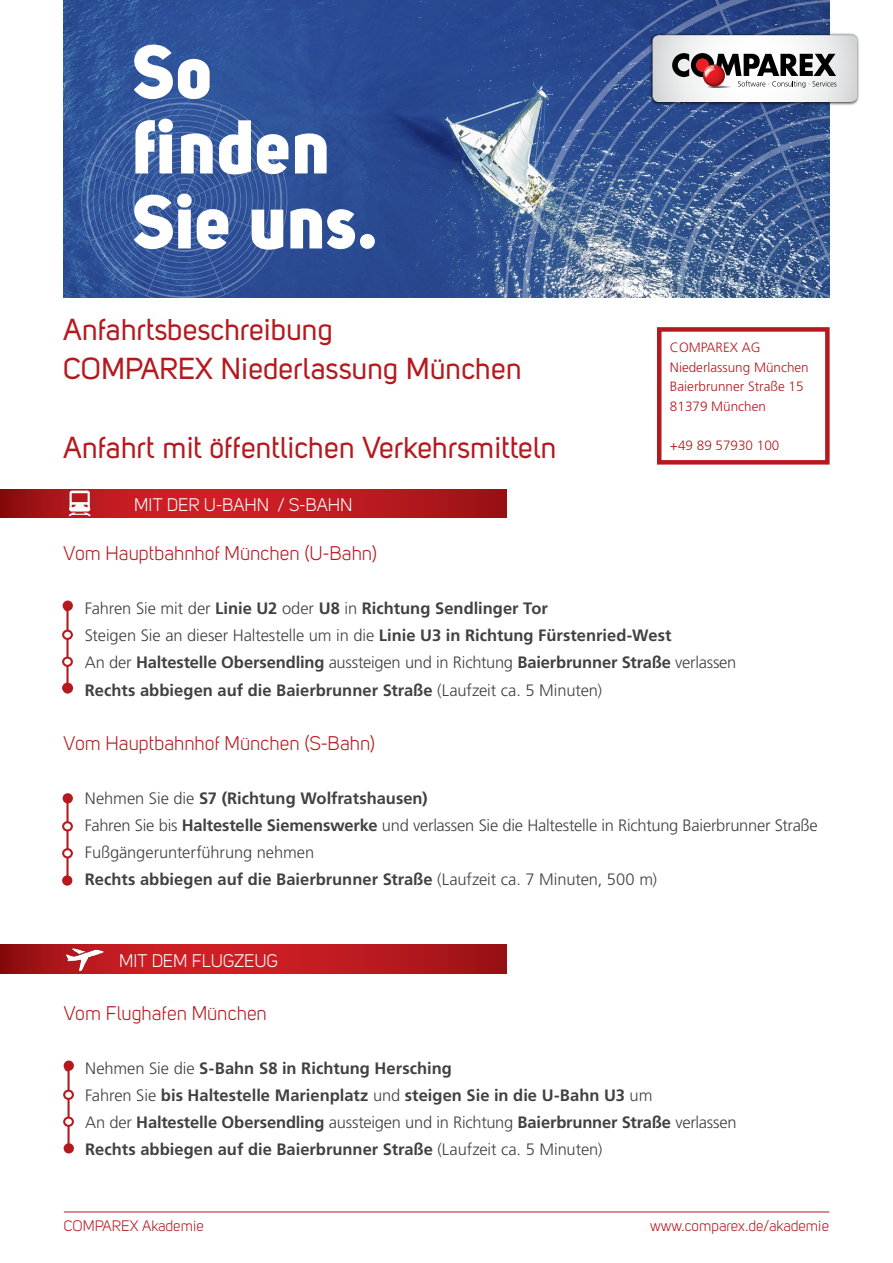
<style>
.page{position:relative;width:893px;height:1263px;background:#fff}
.page>*{position:absolute;margin:0;border:0;box-sizing:border-box;transform-origin:0 0}
.t1{font:75px/75px "Uni Sans Heavy";color:#fff}
.t2{font:30px/39px "Uni Sans Regular";color:#b5191e}
.t3{font:19.5px "Uni Sans Book";color:#b5191e}
.t4{font:18px "Uni Sans Book";color:#fff}
.t5{font:700 16.5px "Frutiger LT";color:#414042}
.t6{font:300 16.5px "Frutiger LT";letter-spacing:-.01em;color:#414042}
.t7{font:15px "Uni Sans Book";color:#b5191e}
.t8{font:300 13.5px/19.5px "Frutiger LT";color:#b5191e}
.s1{font-weight:300;font-size:15px;color:#cf1f25}
.s2{font-weight:300}
.s3{font-size:15px;color:#cf1f25}
.s4{font-weight:700}
</style>
<div class="page">
<div style="left:62px;top:683px;width:11px;height:10px;border:2px solid #b5191e;border-radius:50%"></div>
<img style="left:64px;top:0;width:441px;height:298px">
<hr style="left:64px;top:1211px;width:765px;height:1px;background:#b5191e">
<div style="left:657px;top:327px;width:173px;height:138px;border:4px solid #b5191e"></div>
<svg style="left:81px;top:90px;width:206px;height:208px;background:#36599d"></svg>
<svg style="left:505px;top:0;width:324px;height:298px;background:#4b679a"></svg>
<img style="left:648px;top:32px;width:211px;height:74px">
<svg style="left:653px;top:35px;width:204px;height:67px"></svg>
<svg style="left:0;top:489px;width:506px;height:29px;background:#b8191e"></svg>
<svg style="left:69px;top:491px;width:22px;height:25px"></svg>
<svg style="left:0;top:945px;width:506px;height:28px;background:#b8191e"></svg>
<img style="left:59px;top:944px;width:50px;height:30px">
<div style="left:63px;top:600px;width:10px;height:11px;background:#b5191e;border-radius:50%"></div>
<div style="left:63px;top:683px;width:10px;height:10px;background:#b5191e;border-radius:50%"></div>
<hr style="left:66px;top:605px;width:3px;height:83px;background:#b5191e">
<div style="left:63px;top:631px;width:9px;height:8px;background:#fff;border-radius:50%"></div>
<div style="left:62px;top:630px;width:11px;height:10px;border:2px solid #b5191e;border-radius:50%"></div>
<div style="left:63px;top:658px;width:9px;height:8px;background:#fff;border-radius:50%"></div>
<div style="left:62px;top:657px;width:11px;height:10px;border:2px solid #b5191e;border-radius:50%"></div>
<div style="left:63px;top:793px;width:10px;height:10px;background:#b5191e;border-radius:50%"></div>
<hr style="left:66px;top:796px;width:3px;height:84px;background:#b5191e">
<div style="left:63px;top:822px;width:9px;height:8px;background:#fff;border-radius:50%"></div>
<div style="left:62px;top:821px;width:11px;height:10px;border:2px solid #b5191e;border-radius:50%"></div>
<div style="left:63px;top:849px;width:9px;height:8px;background:#fff;border-radius:50%"></div>
<div style="left:62px;top:848px;width:11px;height:10px;border:2px solid #b5191e;border-radius:50%"></div>
<div style="left:64px;top:1060px;width:10px;height:11px;background:#b5191e;border-radius:50%"></div>
<div style="left:64px;top:1143px;width:10px;height:10px;background:#b5191e;border-radius:50%"></div>
<hr style="left:68px;top:1064px;width:2px;height:84px;background:#b5191e">
<div style="left:64px;top:1091px;width:9px;height:8px;background:#fff;border-radius:50%"></div>
<div style="left:63px;top:1090px;width:11px;height:10px;border:2px solid #b5191e;border-radius:50%"></div>
<div style="left:64px;top:1117px;width:9px;height:9px;background:#fff;border-radius:50%"></div>
<div style="left:63px;top:1116px;width:11px;height:11px;border:2px solid #b5191e;border-radius:50%"></div>
<div style="left:62px;top:875px;width:10px;height:11px;background:#b5191e;border-radius:50%"></div>
<h1 class="t1" style="left:134px;top:34px;width:248px">So finden<br>Sie uns.</h1>
<h2 class="t2" style="left:64px;top:310px;width:460px">Anfahrtsbeschreibung<br>COMPAREX Niederlassung München</h2>
<h2 class="t2" style="left:64px;top:428px;width:495px">Anfahrt mit öffentlichen Verkehrsmitteln</h2>
<p class="t4" style="left:134px;top:495px;width:220px">MIT DER U-BAHN / S-BAHN</p>
<p class="t8" style="left:670px;top:338px;width:140px">COMPAREX AG<br>Niederlassung München<br>Baierbrunner Straße 15<br>81379 München</p>
<p class="t8" style="left:670px;top:435px;width:111px">+49 89 57930 100</p>
<p class="t3" style="left:64px;top:542px;width:315px">Vom Hauptbahnhof München (U-Bahn)</p>
<p class="t5" style="left:64px;top:599px;width:486px"><span class="s1">•</span> <span class="s2">Fahren Sie mit der</span> Linie U2 <span class="s2">oder</span> U8 <span class="s2">in</span> Richtung Sendlinger Tor</p>
<p class="t6" style="left:64px;top:626px;width:609px"><span class="s3">•</span> Steigen Sie an dieser Haltestelle um in die <span class="s4">Linie U3 in Richtung Fürstenried-West</span></p>
<p class="t5" style="left:64px;top:653px;width:674px"><span class="s1">•</span> <span class="s2">An der</span> Haltestelle Obersendling <span class="s2">aussteigen und in Richtung</span> Baierbrunner Straße <span class="s2">verlassen</span></p>
<p class="t5" style="left:64px;top:680px;width:540px"><span class="s1">•</span> Rechts abbiegen auf die Baierbrunner Straße <span class="s2">(Laufzeit ca. 5 Minuten)</span></p>
<p class="t3" style="left:64px;top:731px;width:313px">Vom Hauptbahnhof München (S-Bahn)</p>
<p class="t5" style="left:64px;top:788px;width:366px"><span class="s1">•</span> <span class="s2">Nehmen Sie die</span> S7 (Richtung Wolfratshausen)</p>
<p class="t6" style="left:64px;top:815px;width:756px"><span class="s3">•</span> Fahren Sie bis <span class="s4">Haltestelle Siemenswerke</span> und verlassen Sie die Haltestelle in Richtung Baierbrunner Straße</p>
<p class="t6" style="left:64px;top:842px;width:252px"><span class="s3">•</span> Fußgängerunterführung nehmen</p>
<p class="t5" style="left:64px;top:869px;width:595px"><span class="s1">•</span> Rechts abbiegen auf die Baierbrunner Straße <span class="s2">(Laufzeit ca. 7 Minuten, 500 m)</span></p>
<p class="t4" style="left:119px;top:950px;width:161px">MIT DEM FLUGZEUG</p>
<p class="t3" style="left:64px;top:1001px;width:205px">Vom Flughafen München</p>
<p class="t5" style="left:64px;top:1058px;width:390px"><span class="s1">•</span> <span class="s2">Nehmen Sie die</span> S-Bahn S8 in Richtung Hersching</p>
<p class="t5" style="left:64px;top:1085px;width:590px"><span class="s1">•</span> <span class="s2">Fahren Sie</span> bis Haltestelle Marienplatz <span class="s2">und</span> steigen Sie in die U-Bahn U3 <span class="s2">um</span></p>
<p class="t5" style="left:64px;top:1112px;width:674px"><span class="s1">•</span> <span class="s2">An der</span> Haltestelle Obersendling <span class="s2">aussteigen und in Richtung</span> Baierbrunner Straße <span class="s2">verlassen</span></p>
<p class="t5" style="left:64px;top:1139px;width:540px"><span class="s1">•</span> Rechts abbiegen auf die Baierbrunner Straße <span class="s2">(Laufzeit ca. 5 Minuten)</span></p>
<p class="t7" style="left:64px;top:1217px;width:141px">COMPAREX Akademie</p>
<p class="t7" style="left:650px;top:1217px;width:180px">www.comparex.de/akademie</p>
</div>
